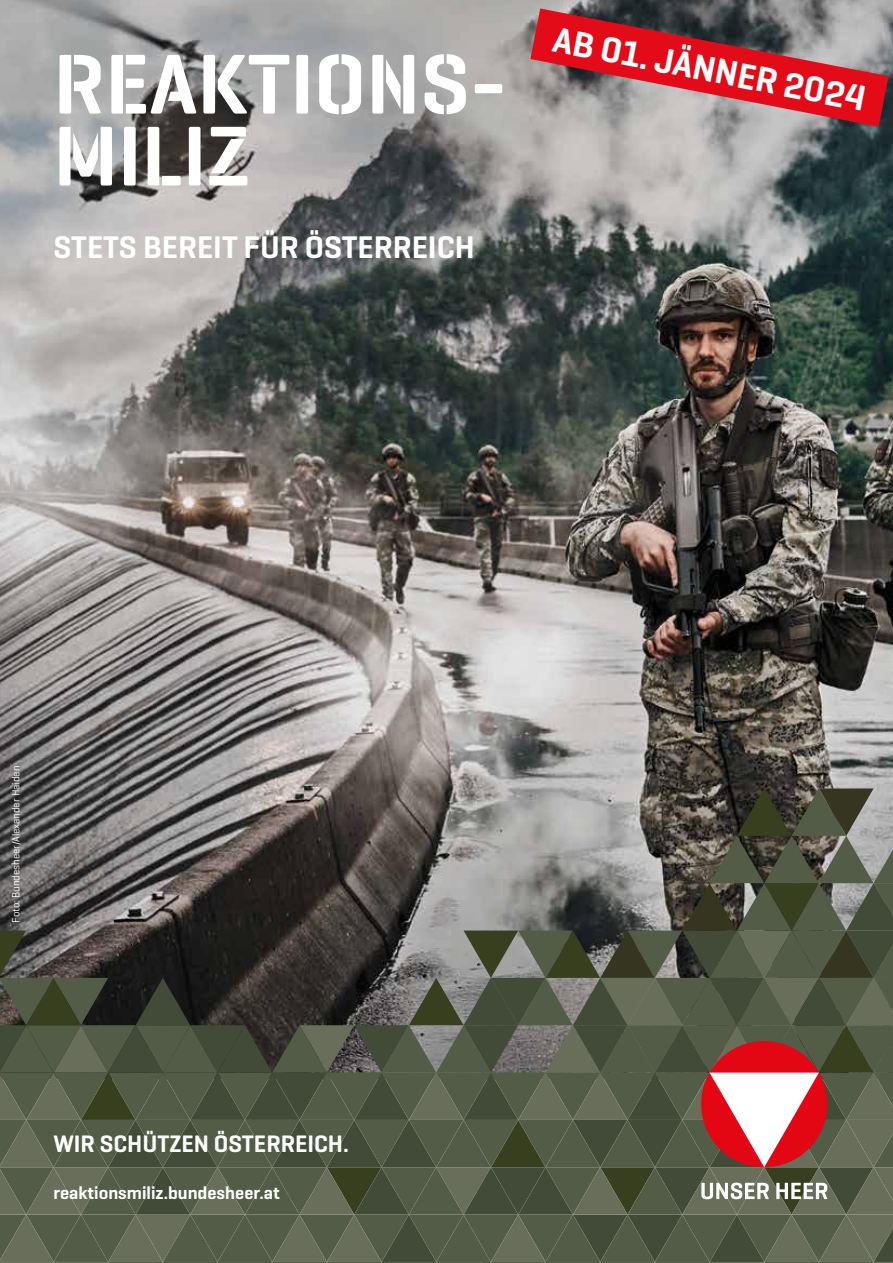
<style>
.page{position:relative;width:893px;height:1263px;background:#fff}
.page>*{position:absolute;margin:0;border:0;box-sizing:border-box;transform-origin:0 0}
.t1{font:600 86.4px/72px "Geogrotesque Stencil B";color:#fff}
.t2{font:600 36.3px "Geogrotesque";color:#fff}
.t3{font:600 31.8px "Geogrotesque";color:#fff}
.t4{font:600 24.3px "Geogrotesque";color:#fff}
.t5{font:600 18.15px "Geogrotesque";color:#fff}
.t6{font:10.65px "Geogrotesque";color:#fff}
</style>
<div class="page">
<img style="left:0;top:0;width:893px;height:788px">
<svg style="left:0;top:788px;width:893px;height:475px;background:#5d5d4f"></svg>
<svg style="left:530px;top:8px;width:358px;height:119px;background:#af5359"></svg>
<h1 class="t1" style="left:53px;top:48px;width:455px">REAKTIONS-<br>MILIZ</h1>
<h3 class="t3" style="left:53px;top:227px;width:423px">STETS BEREIT FÜR ÖSTERREICH</h3>
<h2 class="t2" style="left:558px;top:16px;width:319px;rotate:11deg">AB 01. JÄNNER 2024</h2>
<p class="t6" style="left:9px;top:923px;width:158px;rotate:-90deg">Foto: Bundesheer/Alexander Haiden</p>
<h3 class="t4" style="left:53px;top:1129px;width:297px">WIR SCHÜTZEN ÖSTERREICH.</h3>
<h3 class="t5" style="left:53px;top:1182px;width:228px">reaktionsmiliz.bundesheer.at</h3>
</div>
